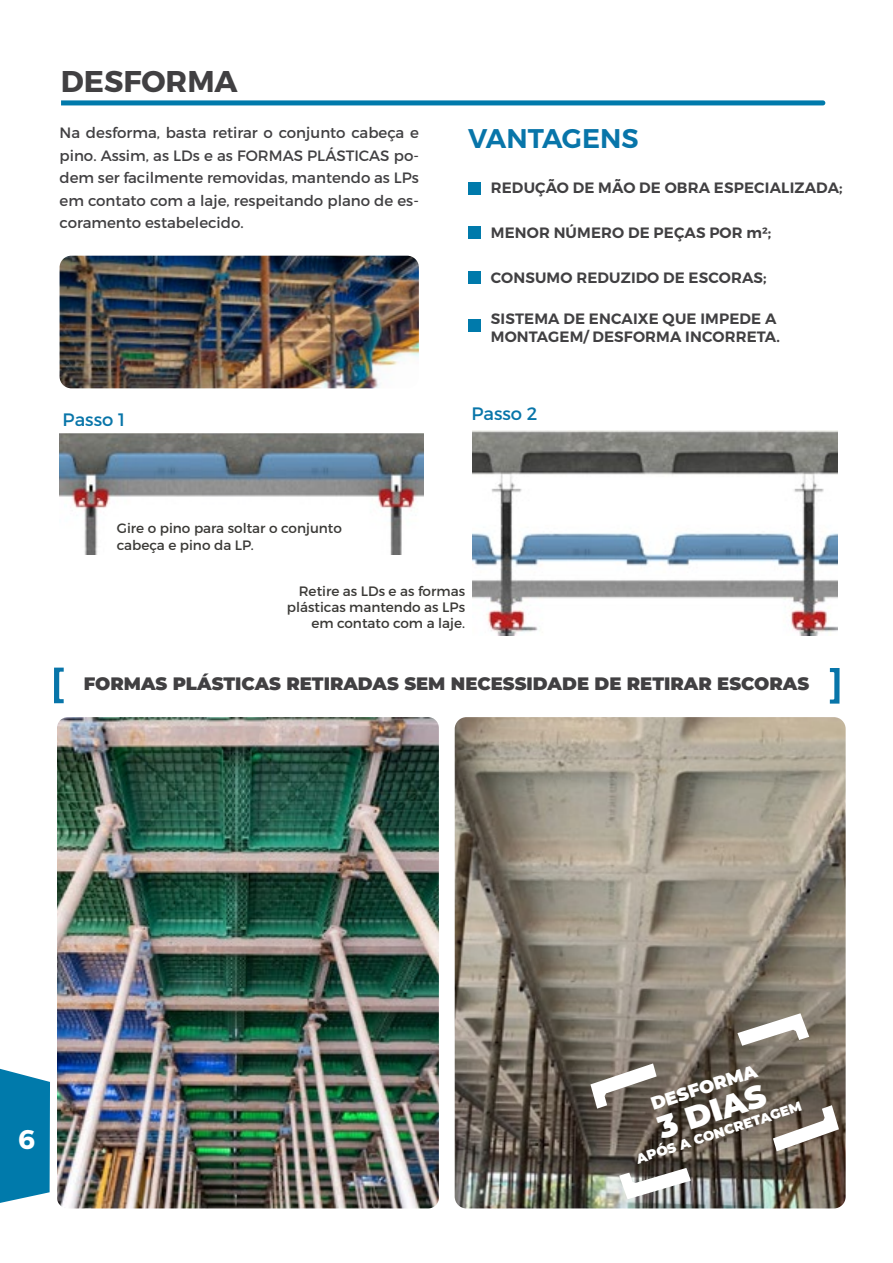
<style>
.page{position:relative;width:893px;height:1263px;background:#fff}
.page>*{position:absolute;margin:0;border:0;box-sizing:border-box;transform-origin:0 0}
.t1{font:900 31.5px "Montserrat";color:#fff}
.t2{font:700 30px "Montserrat";color:#414042}
.t3{font:600 27px "Montserrat";color:#0875a9}
.t4{font:700 27px "Montserrat";color:#fff}
.t5{font:900 18px "Montserrat";color:#414042}
.t6{font:18px "Montserrat";color:#0875a9}
.t7{font:900 18px "Montserrat";color:#fff}
.t8{font:15px/22.5px "Montserrat";color:#414042;text-align:justify}
.t9{font:600 15px/18px "Montserrat";letter-spacing:.01em;color:#414042}
.t10{font:13.65px/16.4px "Montserrat";color:#3a3936}
.t11{font:900 13.5px "Montserrat";color:#fff}
</style>
<div class="page">
<svg style="left:0;top:1068px;width:50px;height:135px;background:#1886b3"></svg>
<img style="left:455px;top:717px;width:391px;height:491px">
<img style="left:60px;top:256px;width:359px;height:132px">
<svg style="left:61px;top:100px;width:764px;height:5px;background:#1484b1"></svg>
<img style="left:473px;top:431px;width:364px;height:205px">
<img style="left:59px;top:434px;width:364px;height:121px">
<img style="left:57px;top:717px;width:382px;height:491px">
<svg style="left:54px;top:668px;width:10px;height:35px"></svg>
<svg style="left:830px;top:668px;width:9px;height:36px"></svg>
<div style="left:468px;top:182px;width:13px;height:13px;background:#007aab"></div>
<div style="left:468px;top:226px;width:13px;height:13px;background:#007aab"></div>
<div style="left:468px;top:271px;width:13px;height:12px;background:#007aab"></div>
<div style="left:468px;top:319px;width:13px;height:13px;background:#007aab"></div>
<svg style="left:590px;top:1063px;width:67px;height:46px"></svg>
<svg style="left:619px;top:1168px;width:72px;height:31px"></svg>
<svg style="left:773px;top:1105px;width:66px;height:46px"></svg>
<svg style="left:737px;top:1013px;width:72px;height:33px"></svg>
<h2 class="t2" style="left:61px;top:63px;width:178px">DESFORMA</h2>
<p class="t8" style="left:60px;top:122px;width:361px">Na desforma, basta retirar o conjunto cabeça e pino. Assim, as LDs e as FORMAS PLÁSTICAS po&shy;dem ser facilmente removidas, mantendo as LPs em contato com a laje, respeitando plano de es&shy;coramento estabelecido.</p>
<h3 class="t3" style="left:468px;top:122px;width:172px">VANTAGENS</h3>
<p class="t9" style="left:491px;top:178px;width:353px">REDUÇÃO DE MÃO DE OBRA ESPECIALIZADA;</p>
<p class="t9" style="left:491px;top:224px;width:282px">MENOR NÚMERO DE PEÇAS POR m²;</p>
<p class="t9" style="left:491px;top:269px;width:277px">CONSUMO REDUZIDO DE ESCORAS;</p>
<p class="t9" style="left:491px;top:310px;width:291px">SISTEMA DE ENCAIXE QUE IMPEDE A<br>MONTAGEM/ DESFORMA INCORRETA.</p>
<p class="t6" style="left:63px;top:409px;width:64px">Passo 1</p>
<p class="t6" style="left:471px;top:403px;width:68px">Passo 2</p>
<p class="t10" style="left:117px;top:520px;width:227px">Gire o pino para soltar o conjunto cabeça e pino da LP.</p>
<p class="t10" style="left:287px;top:582px;width:180px;text-align:right">Retire as LDs e as formas plásticas mantendo as LPs em contato com a laje.</p>
<p class="t5" style="left:84px;top:670px;width:727px">FORMAS PLÁSTICAS RETIRADAS SEM NECESSIDADE DE RETIRAR ESCORAS</p>
<h3 class="t4" style="left:18px;top:1123px;width:19px">6</h3>
<p class="t7" style="left:647px;top:1091px;width:112px;rotate:-18deg">DESFORMA</p>
<h1 class="t1" style="left:651px;top:1106px;width:113px;rotate:-18deg">3 DIAS</h1>
<p class="t11" style="left:633px;top:1149px;width:174px;rotate:-18deg">APÓS A CONCRETAGEM</p>
</div>
